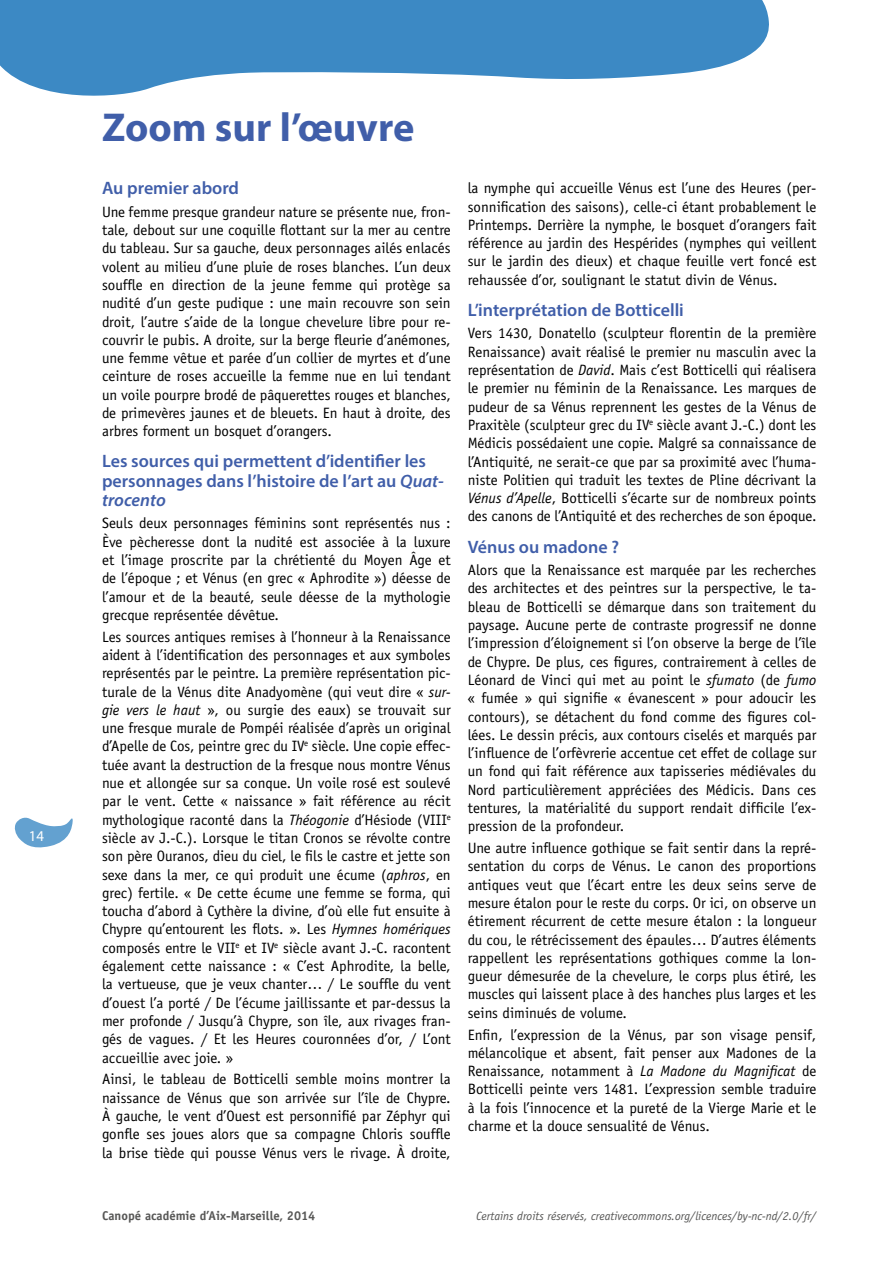
<style>
.page{position:relative;width:893px;height:1263px;background:#fff}
.page>*{position:absolute;margin:0;border:0;box-sizing:border-box;transform-origin:0 0}
.t1{font:700 40.5px "Myriad Pro";color:#405ea9}
.t2{font:600 18px/19.2px "Myriad Pro";color:#405ea9}
.t3{font:15px/18.3px "Officina Sans Std";color:#000;text-align:justify}
.t4{font:15px "Myriad Pro";color:#fff}
.t5{font:700 12.75px "Officina Sans Std";color:#575756}
.t6{font:italic 12px "Officina Sans Std";color:#575756}
.s1{font-style:italic}
</style>
<div class="page">
<svg style="left:14px;top:817px;width:59px;height:31px"></svg>
<svg style="left:0;top:0;width:769px;height:96px;fill:#3c89c4"></svg>
<p class="t4" style="left:29px;top:827px;width:17px">14</p>
<h1 class="t1" style="left:102px;top:101px;width:314px">Zoom sur l’œuvre</h1>
<p class="t2" style="left:102px;top:178px;width:139px">Au premier abord</p>
<p class="t3" style="left:102px;top:202px;width:350px">Une femme presque grandeur nature se présente nue, fron&shy;tale, debout sur une coquille flottant sur la mer au centre du tableau. Sur sa gauche, deux personnages ailés enlacés volent au milieu d’une pluie de roses blanches. L’un deux souffle en direction de la jeune femme qui protège sa nudité d’un geste pudique : une main recouvre son sein droit, l’autre s’aide de la longue chevelure libre pour re&shy;couvrir le pubis. A droite, sur la berge fleurie d’anémones, une femme vêtue et parée d’un collier de myrtes et d’une ceinture de roses accueille la femme nue en lui tendant un voile pourpre brodé de pâquerettes rouges et blanches, de primevères jaunes et de bleuets. En haut à droite, des arbres forment un bosquet d’orangers.</p>
<p class="t2" style="left:102px;top:451px;width:343px">Les sources qui permettent d’identifier les personnages dans l’histoire de l’art au <span class="s1">Quat&shy;trocento</span></p>
<p class="t3" style="left:102px;top:514px;width:350px">Seuls deux personnages féminins sont représentés nus :<br>Ève pècheresse dont la nudité est associée à la luxure et l’image proscrite par la chrétienté du Moyen Âge et de l’époque ; et Vénus (en grec « Aphrodite ») déesse de l’amour et de la beauté, seule déesse de la mythologie grecque représentée dévêtue.</p>
<p class="t3" style="left:102px;top:627px;width:350px">Les sources antiques remises à l’honneur à la Renaissance aident à l’identification des personnages et aux symboles représentés par le peintre. La première représentation pic&shy;turale de la Vénus dite Anadyomène (qui veut dire « <span class="s1">sur&shy;gie vers le haut</span> », ou surgie des eaux) se trouvait sur une fresque murale de Pompéi réalisée d’après un original d’Apelle de Cos, peintre grec du IV<sup>e</sup> siècle. Une copie effec&shy;tuée avant la destruction de la fresque nous montre Vénus nue et allongée sur sa conque. Un voile rosé est soulevé par le vent. Cette « naissance » fait référence au récit mythologique raconté dans la <span class="s1">Théogonie</span> d’Hésiode (VIII<sup>e </sup>siècle av J.-C.). Lorsque le titan Cronos se révolte contre son père Ouranos, dieu du ciel, le fils le castre et jette son sexe dans la mer, ce qui produit une écume (<span class="s1">aphros</span>, en grec) fertile. « De cette écume une femme se forma, qui toucha d’abord à Cythère la divine, d’où elle fut ensuite à Chypre qu’entourent les flots. ». Les <span class="s1">Hymnes homériques </span>composés entre le VII<sup>e</sup> et IV<sup>e</sup> siècle avant J.-C. racontent également cette naissance : « C’est Aphrodite, la belle, la vertueuse, que je veux chanter… / Le souffle du vent d’ouest l’a porté / De l’écume jaillissante et par-dessus la mer profonde / Jusqu’à Chypre, son île, aux rivages fran&shy;gés de vagues. / Et les Heures couronnées d’or, / L’ont accueillie avec joie. »</p>
<p class="t3" style="left:102px;top:1070px;width:350px">Ainsi, le tableau de Botticelli semble moins montrer la naissance de Vénus que son arrivée sur l’île de Chypre.<br>À gauche, le vent d’Ouest est personnifié par Zéphyr qui gonfle ses joues alors que sa compagne Chloris souffle la brise tiède qui pousse Vénus vers le rivage. À droite,</p>
<p class="t3" style="left:468px;top:179px;width:350px">la nymphe qui accueille Vénus est l’une des Heures (per&shy;sonnification des saisons), celle-ci étant probablement le Printemps. Derrière la nymphe, le bosquet d’orangers fait référence au jardin des Hespérides (nymphes qui veillent sur le jardin des dieux) et chaque feuille vert foncé est rehaussée d’or, soulignant le statut divin de Vénus.</p>
<p class="t2" style="left:468px;top:300px;width:218px">L’interprétation de Botticelli</p>
<p class="t3" style="left:468px;top:324px;width:350px">Vers 1430, Donatello (sculpteur florentin de la première Renaissance) avait réalisé le premier nu masculin avec la représentation de <span class="s1">David</span>. Mais c’est Botticelli qui réalisera le premier nu féminin de la Renaissance. Les marques de pudeur de sa Vénus reprennent les gestes de la Vénus de Praxitèle (sculpteur grec du IV<sup>e</sup> siècle avant J.-C.) dont les Médicis possédaient une copie. Malgré sa connaissance de l’Antiquité, ne serait-ce que par sa proximité avec l’huma&shy;niste Politien qui traduit les textes de Pline décrivant la <span class="s1">Vénus d’Apelle</span>, Botticelli s’écarte sur de nombreux points des canons de l’Antiquité et des recherches de son époque.</p>
<p class="t2" style="left:468px;top:536px;width:153px">Vénus ou madone ?</p>
<p class="t3" style="left:468px;top:561px;width:350px">Alors que la Renaissance est marquée par les recherches des architectes et des peintres sur la perspective, le ta&shy;bleau de Botticelli se démarque dans son traitement du paysage. Aucune perte de contraste progressif ne donne l’impression d’éloignement si l’on observe la berge de l’île de Chypre. De plus, ces figures, contrairement à celles de Léonard de Vinci qui met au point le <span class="s1">sfumato</span> (de <span class="s1">fumo </span>« fumée » qui signifie « évanescent » pour adoucir les contours), se détachent du fond comme des figures col&shy;lées. Le dessin précis, aux contours ciselés et marqués par l’influence de l’orfèvrerie accentue cet effet de collage sur un fond qui fait référence aux tapisseries médiévales du Nord particulièrement appréciées des Médicis. Dans ces tentures, la matérialité du support rendait difficile l’ex&shy;pression de la profondeur.</p>
<p class="t3" style="left:468px;top:839px;width:350px">Une autre influence gothique se fait sentir dans la repré&shy;sentation du corps de Vénus. Le canon des proportions antiques veut que l’écart entre les deux seins serve de mesure étalon pour le reste du corps. Or ici, on observe un étirement récurrent de cette mesure étalon : la longueur du cou, le rétrécissement des épaules… D’autres éléments rappellent les représentations gothiques comme la lon&shy;gueur démesurée de la chevelure, le corps plus étiré, les muscles qui laissent place à des hanches plus larges et les seins diminués de volume.</p>
<p class="t3" style="left:468px;top:1025px;width:350px">Enfin, l’expression de la Vénus, par son visage pensif, mélancolique et absent, fait penser aux Madones de la Renaissance, notamment à <span class="s1">La Madone du Magnificat</span> de Botticelli peinte vers 1481. L’expression semble traduire à la fois l’innocence et la pureté de la Vierge Marie et le charme et la douce sensualité de Vénus.</p>
<p class="t5" style="left:102px;top:1208px;width:215px">Canopé académie d’Aix-Marseille, 2014</p>
<p class="t6" style="left:476px;top:1208px;width:342px">Certains droits réservés, creativecommons.org/licences/by-nc-nd/2.0/fr/</p>
</div>
